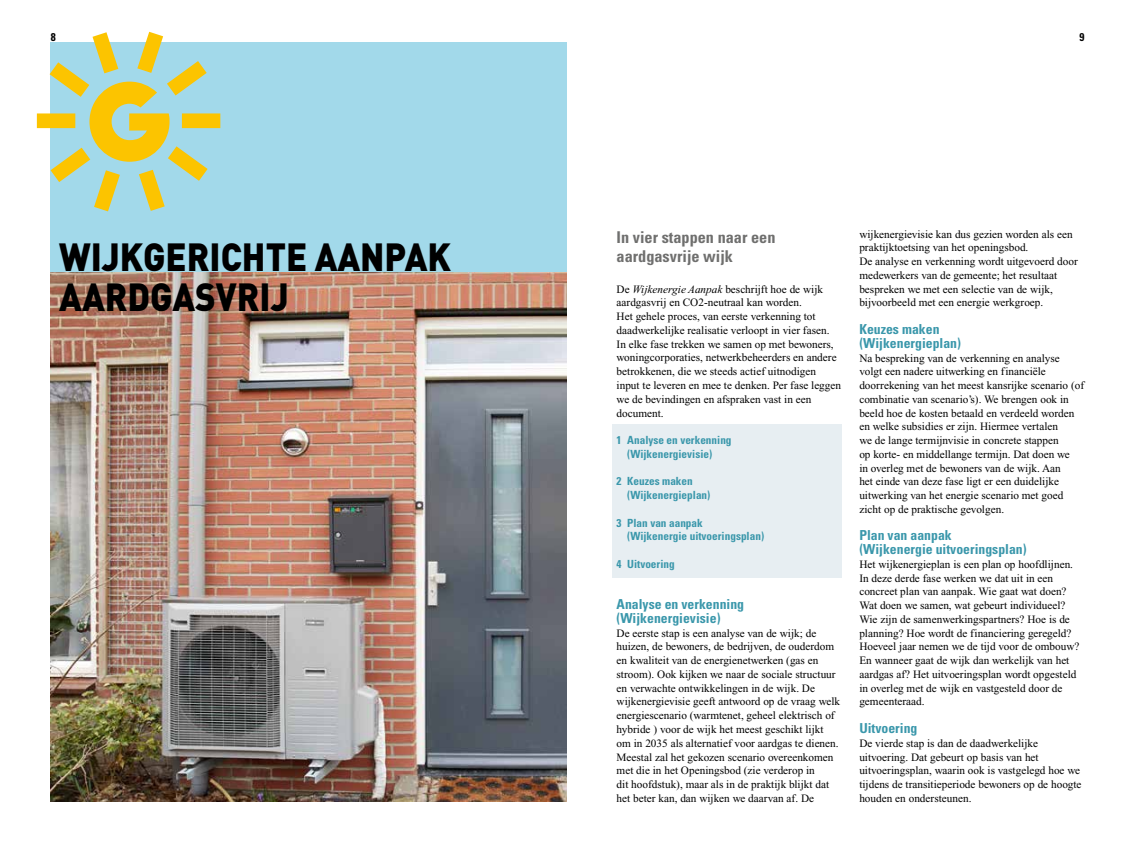
<style>
.page{position:relative;width:1134px;height:851px;background:#fff}
.page>*{position:absolute;margin:0;border:0;box-sizing:border-box;transform-origin:0 0}
.t1{font:900 38.75px/39.5px "DINOT";color:#000;scale:.9 1}
.t2{font:700 condensed 16.25px/18.8px "Univers";color:#6f6f6e}
.t3{font:700 condensed 13.75px/13.8px "Univers";color:#3a97ab}
.t4{font:11.25px/13.8px "Times New Roman";color:#000}
.t5{font:700 condensed 11.25px/13.8px "Univers";color:#3a97ab}
.t6{font:700 condensed 11.25px "Univers";color:#000}
.s1{font-style:italic}
</style>
<div class="page">
<div style="left:612px;top:424px;width:230px;height:154px;background:#e7eef2"></div>
<div style="left:51px;top:43px;width:516px;height:390px;background:#a2d9ea"></div>
<div style="left:182px;top:113px;width:38px;height:15px;background:#fcc400"></div>
<div style="left:37px;top:113px;width:38px;height:15px;background:#fcc400"></div>
<svg style="left:50px;top:32px;width:158px;height:179px"></svg>
<img style="left:51px;top:272px;width:515px;height:529px">
<p class="t6" style="left:51px;top:31px;width:6px">8</p>
<p class="t6" style="left:1079px;top:31px;width:6px">9</p>
<h1 class="t1" style="left:59px;top:236px;width:437px">WIJKGERICHTE AANPAK<br>AARDGASVRIJ</h1>
<h2 class="t2" style="left:617px;top:228px;width:160px">In vier stappen naar een aardgasvrije wijk</h2>
<p class="t4" style="left:617px;top:282px;width:226px">De <span class="s1">Wijkenergie Aanpak</span> beschrijft hoe de wijk aardgasvrij en CO2-neutraal kan worden.<br>Het gehele proces, van eerste verkenning tot daadwerkelijke realisatie verloopt in vier fasen.<br>In elke fase trekken we samen op met bewoners, woningcorporaties, netwerkbeheerders en andere betrokkenen, die we steeds actief uitnodigen input te leveren en mee te denken. Per fase leggen we de bevindingen en afspraken vast in een document.</p>
<p class="t5" style="left:627px;top:433px;width:106px;text-indent:-11px">1 Analyse en verkenning (Wijkenergievisie)</p>
<p class="t5" style="left:627px;top:474px;width:85px;text-indent:-11px">2 Keuzes maken (Wijkenergieplan)</p>
<p class="t5" style="left:627px;top:515px;width:138px;text-indent:-11px">3 Plan van aanpak (Wijkenergie uitvoeringsplan)</p>
<p class="t5" style="left:617px;top:557px;width:60px">4 Uitvoering</p>
<p class="t3" style="left:617px;top:597px;width:129px">Analyse en verkenning (Wijkenergievisie)</p>
<p class="t4" style="left:617px;top:626px;width:225px">De eerste stap is een analyse van de wijk; de huizen, de bewoners, de bedrijven, de ouderdom en kwaliteit van de energienetwerken (gas en stroom). Ook kijken we naar de sociale structuur en verwachte ontwikkelingen in de wijk. De wijkenergievisie geeft antwoord op de vraag welk energiescenario (warmtenet, geheel elektrisch of hybride ) voor de wijk het meest geschikt lijkt om in 2035 als alternatief voor aardgas te dienen.<br>Meestal zal het gekozen scenario overeenkomen met die in het Openingsbod (zie verderop in<br>dit hoofdstuk), maar als in de praktijk blijkt dat het beter kan, dan wijken we daarvan af. De</p>
<p class="t4" style="left:859px;top:227px;width:220px">wijkenergievisie kan dus gezien worden als een praktijktoetsing van het openingsbod.<br>De analyse en verkenning wordt uitgevoerd door medewerkers van de gemeente; het resultaat bespreken we met een selectie van de wijk, bijvoorbeeld met een energie werkgroep.</p>
<p class="t3" style="left:859px;top:322px;width:103px">Keuzes maken (Wijkenergieplan)</p>
<p class="t4" style="left:859px;top:351px;width:226px">Na bespreking van de verkenning en analyse volgt een nadere uitwerking en financiële doorrekening van het meest kansrijke scenario (of combinatie van scenario’s). We brengen ook in beeld hoe de kosten betaald en verdeeld worden en welke subsidies er zijn. Hiermee vertalen<br>we de lange termijnvisie in concrete stappen<br>op korte- en middellange termijn. Dat doen we<br>in overleg met de bewoners van de wijk. Aan<br>het einde van deze fase ligt er een duidelijke uitwerking van het energie scenario met goed zicht op de praktische gevolgen.</p>
<p class="t3" style="left:859px;top:528px;width:169px">Plan van aanpak (Wijkenergie uitvoeringsplan)</p>
<p class="t4" style="left:859px;top:557px;width:222px">Het wijkenergieplan is een plan op hoofdlijnen.<br>In deze derde fase werken we dat uit in een concreet plan van aanpak. Wie gaat wat doen?<br>Wat doen we samen, wat gebeurt individueel?<br>Wie zijn de samenwerkingspartners? Hoe is de planning? Hoe wordt de financiering geregeld?<br>Hoeveel jaar nemen we de tijd voor de ombouw?<br>En wanneer gaat de wijk dan werkelijk van het aardgas af? Het uitvoeringsplan wordt opgesteld in overleg met de wijk en vastgesteld door de gemeenteraad.</p>
<p class="t3" style="left:859px;top:721px;width:60px">Uitvoering</p>
<p class="t4" style="left:859px;top:736px;width:224px">De vierde stap is dan de daadwerkelijke uitvoering. Dat gebeurt op basis van het uitvoeringsplan, waarin ook is vastgelegd hoe we tijdens de transitieperiode bewoners op de hoogte houden en ondersteunen.</p>
</div>
